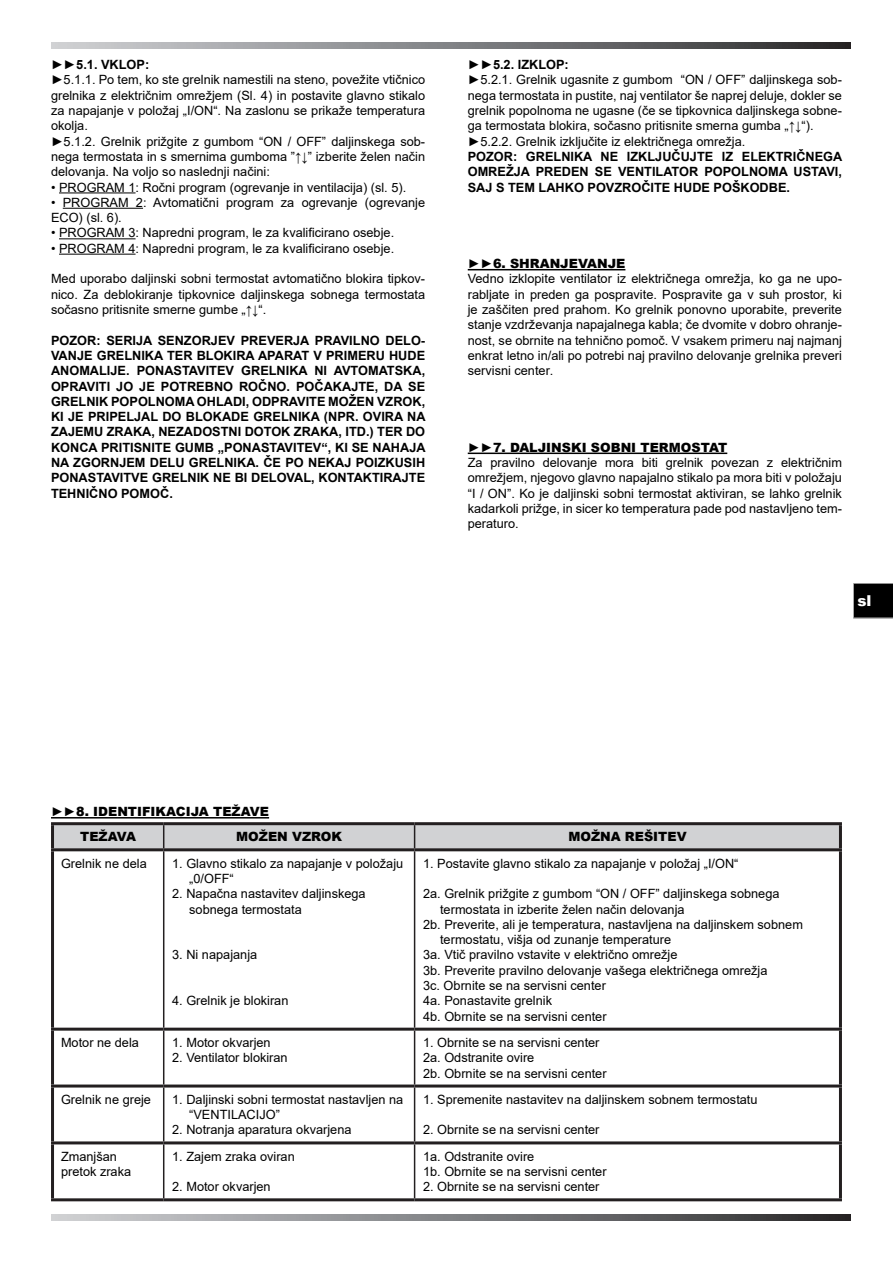
<style>
.page{position:relative;width:893px;height:1263px;background:#fff}
.page>*{position:absolute;margin:0;border:0;box-sizing:border-box;transform-origin:0 0}
.t1{font:900 15px "Arial";color:#fff}
.t2{font:12.75px/15.3px "Arial";color:#000}
.t3{font:700 12.75px/15.3px "Arial";color:#000;text-align:justify}
.t4{font:900 12.75px/25.2px "Arial";color:#000}
.s1{font-weight:700}
</style>
<div class="page">
<svg style="left:51px;top:1214px;width:799px;height:6px;background:#7f8082"></svg>
<svg style="left:51px;top:43px;width:799px;height:6px;background:#7f8082"></svg>
<div style="left:853px;top:583px;width:40px;height:35px;background:#000"></div>
<hr style="left:853px;top:583px;width:1px;height:35px;background:#fff">
<hr style="left:59px;top:192px;width:77px;height:1px;background:#000">
<hr style="left:63px;top:208px;width:80px;height:1px;background:#000">
<hr style="left:59px;top:238px;width:77px;height:1px;background:#000">
<hr style="left:59px;top:254px;width:77px;height:1px;background:#000">
<hr style="left:468px;top:269px;width:157px;height:1px;background:#000">
<hr style="left:468px;top:453px;width:259px;height:1px;background:#000">
<hr style="left:51px;top:817px;width:218px;height:1px;background:#000">
<div style="left:54px;top:825px;width:785px;height:23px;background:#d1d2d4"></div>
<hr style="left:163px;top:851px;width:1px;height:177px;background:#231f20">
<hr style="left:414px;top:851px;width:1px;height:177px;background:#231f20">
<hr style="left:163px;top:1031px;width:1px;height:53px;background:#231f20">
<hr style="left:414px;top:1031px;width:1px;height:53px;background:#231f20">
<hr style="left:163px;top:1087px;width:1px;height:54px;background:#231f20">
<hr style="left:414px;top:1087px;width:1px;height:54px;background:#231f20">
<hr style="left:163px;top:1144px;width:1px;height:54px;background:#231f20">
<hr style="left:414px;top:1144px;width:1px;height:54px;background:#231f20">
<hr style="left:51px;top:822px;width:113px;height:3px;background:#231f20">
<hr style="left:51px;top:825px;width:3px;height:23px;background:#231f20">
<hr style="left:164px;top:822px;width:251px;height:3px;background:#231f20">
<hr style="left:415px;top:822px;width:427px;height:3px;background:#231f20">
<hr style="left:839px;top:825px;width:3px;height:23px;background:#231f20">
<hr style="left:51px;top:848px;width:113px;height:3px;background:#231f20">
<hr style="left:51px;top:851px;width:3px;height:177px;background:#231f20">
<hr style="left:164px;top:848px;width:251px;height:3px;background:#231f20">
<hr style="left:415px;top:848px;width:427px;height:3px;background:#231f20">
<hr style="left:839px;top:851px;width:3px;height:177px;background:#231f20">
<hr style="left:51px;top:1028px;width:113px;height:3px;background:#231f20">
<hr style="left:51px;top:1031px;width:3px;height:53px;background:#231f20">
<hr style="left:164px;top:1028px;width:251px;height:3px;background:#231f20">
<hr style="left:415px;top:1028px;width:427px;height:3px;background:#231f20">
<hr style="left:839px;top:1031px;width:3px;height:53px;background:#231f20">
<hr style="left:51px;top:1084px;width:113px;height:3px;background:#231f20">
<hr style="left:51px;top:1087px;width:3px;height:54px;background:#231f20">
<hr style="left:164px;top:1084px;width:251px;height:3px;background:#231f20">
<hr style="left:415px;top:1084px;width:427px;height:3px;background:#231f20">
<hr style="left:839px;top:1087px;width:3px;height:54px;background:#231f20">
<hr style="left:51px;top:1141px;width:113px;height:3px;background:#231f20">
<hr style="left:51px;top:1144px;width:3px;height:54px;background:#231f20">
<hr style="left:164px;top:1141px;width:251px;height:3px;background:#231f20">
<hr style="left:415px;top:1141px;width:427px;height:3px;background:#231f20">
<hr style="left:839px;top:1144px;width:3px;height:54px;background:#231f20">
<hr style="left:51px;top:1198px;width:113px;height:3px;background:#231f20">
<hr style="left:164px;top:1198px;width:251px;height:3px;background:#231f20">
<hr style="left:415px;top:1198px;width:427px;height:3px;background:#231f20">
<p class="t2" style="left:51px;top:57px;width:376px"><span class="s1">►►5.1. VKLOP:<br>►</span>5.1.1. Po tem, ko ste grelnik namestili na steno, povežite vtičnico grelnika z električnim omrežjem (Sl. 4) in postavite glavno stikalo za napajanje v položaj „I/ON“. Na zaslonu se prikaže temperatura okolja.<br><span class="s1">►</span>5.1.2. Grelnik prižgite z gumbom “ON / OFF” daljinskega sob&shy;nega termostata in s smernima gumboma ”↑↓” izberite želen način delovanja. Na voljo so naslednji načini:</p>
<p class="t2" style="left:51px;top:179px;width:357px">• PROGRAM 1: Ročni program (ogrevanje in ventilacija) (sl. 5).</p>
<p class="t2" style="left:51px;top:195px;width:376px">• PROGRAM 2: Avtomatični program za ogrevanje (ogrevanje<br>ECO) (sl. 6).</p>
<p class="t2" style="left:51px;top:225px;width:345px">• PROGRAM 3: Napredni program, le za kvalificirano osebje.</p>
<p class="t2" style="left:51px;top:241px;width:345px">• PROGRAM 4: Napredni program, le za kvalificirano osebje.</p>
<p class="t2" style="left:51px;top:271px;width:376px;text-align:justify">Med uporabo daljinski sobni termostat avtomatično blokira tipkov&shy;nico. Za deblokiranje tipkovnice daljinskega sobnega termostata sočasno pritisnite smerne gumbe „↑↓“.</p>
<p class="t3" style="left:51px;top:333px;width:376px">POZOR: SERIJA SENZORJEV PREVERJA PRAVILNO DELO-VANJE GRELNIKA TER BLOKIRA APARAT V PRIMERU HUDE ANOMALIJE. PONASTAVITEV GRELNIKA NI AVTOMATSKA, OPRAVITI JO JE POTREBNO ROČNO. POČAKAJTE, DA SE GRELNIK POPOLNOMA OHLADI, ODPRAVITE MOŽEN VZROK, KI JE PRIPELJAL DO BLOKADE GRELNIKA (NPR. OVIRA NA ZAJEMU ZRAKA, NEZADOSTNI DOTOK ZRAKA, ITD.) TER DO KONCA PRITISNITE GUMB „PONASTAVITEV“, KI SE NAHAJA NA ZGORNJEM DELU GRELNIKA. ČE PO NEKAJ POIZKUSIH PONASTAVITVE GRELNIK NE BI DELOVAL, KONTAKTIRAJTE TEHNIČNO POMOČ.</p>
<p class="t2" style="left:468px;top:57px;width:376px"><span class="s1">►►5.2. IZKLOP:<br>►</span>5.2.1. Grelnik ugasnite z gumbom “ON / OFF” daljinskega sob&shy;nega termostata in pustite, naj ventilator še naprej deluje, dokler se grelnik popolnoma ne ugasne (če se tipkovnica daljinskega sobne&shy;ga termostata blokira, sočasno pritisnite smerna gumba „↑↓“). <span class="s1">►</span>5.2.2. Grelnik izključite iz električnega omrežja.<br><span class="s1">POZOR: GRELNIKA NE IZKLJUČUJTE IZ ELEKTRIČNEGA OMREŽJA PREDEN SE VENTILATOR POPOLNOMA USTAVI, SAJ S TEM LAHKO POVZROČITE HUDE POŠKODBE.</span></p>
<p class="t4" style="left:468px;top:251px;width:159px">►►6. SHRANJEVANJE</p>
<p class="t2" style="left:468px;top:271px;width:376px;text-align:justify">Vedno izklopite ventilator iz električnega omrežja, ko ga ne upo&shy;rabljate in preden ga pospravite. Pospravite ga v suh prostor, ki je zaščiten pred prahom. Ko grelnik ponovno uporabite, preverite stanje vzdrževanja napajalnega kabla; če dvomite v dobro ohranje&shy;nost, se obrnite na tehnično pomoč. V vsakem primeru naj najmanj enkrat letno in/ali po potrebi naj pravilno delovanje grelnika preveri servisni center.</p>
<p class="t4" style="left:468px;top:434px;width:261px">►►7. DALJINSKI SOBNI TERMOSTAT</p>
<p class="t2" style="left:468px;top:455px;width:376px;text-align:justify">Za pravilno delovanje mora biti grelnik povezan z električnim omrežjem, njegovo glavno napajalno stikalo pa mora biti v položaju “I / ON”. Ko je daljinski sobni termostat aktiviran, se lahko grelnik kadarkoli prižge, in sicer ko temperatura pade pod nastavljeno tem&shy;peraturo.</p>
<p class="t1" style="left:857px;top:590px;width:16px">sl</p>
<p class="t4" style="left:80px;top:799px;width:190px;text-indent:-29px">►►8. IDENTIFIKACIJA TEŽAVE<br>TEŽAVA</p>
<p class="t4" style="left:236px;top:824px;width:108px">MOŽEN VZROK</p>
<p class="t4" style="left:568px;top:824px;width:120px">MOŽNA REŠITEV</p>
<p class="t2" style="left:61px;top:855px;width:87px">Grelnik ne dela</p>
<p class="t2" style="left:189px;top:855px;width:216px;text-indent:-17px">1. Glavno stikalo za napajanje v položaju „0/OFF“</p>
<p class="t2" style="left:189px;top:886px;width:178px;text-indent:-17px">2. Napačna nastavitev daljinskega sobnega termostata</p>
<p class="t2" style="left:172px;top:947px;width:87px">3. Ni napajanja</p>
<p class="t2" style="left:172px;top:993px;width:118px">4. Grelnik je blokiran</p>
<p class="t2" style="left:61px;top:1035px;width:79px">Motor ne dela</p>
<p class="t2" style="left:172px;top:1035px;width:100px">1. Motor okvarjen</p>
<p class="t2" style="left:172px;top:1050px;width:117px">2. Ventilator blokiran</p>
<p class="t2" style="left:61px;top:1091px;width:91px">Grelnik ne greje</p>
<p class="t2" style="left:189px;top:1091px;width:215px;text-indent:-17px">1. Daljinski sobni termostat nastavljen na “VENTILACIJO”</p>
<p class="t2" style="left:172px;top:1122px;width:181px">2. Notranja aparatura okvarjena</p>
<p class="t2" style="left:61px;top:1148px;width:72px">Zmanjšan pretok zraka</p>
<p class="t2" style="left:172px;top:1148px;width:124px">1. Zajem zraka oviran</p>
<p class="t2" style="left:172px;top:1179px;width:100px">2. Motor okvarjen</p>
<p class="t2" style="left:423px;top:855px;width:317px">1. Postavite glavno stikalo za napajanje v položaj „I/ON“</p>
<p class="t2" style="left:423px;top:886px;width:358px">2a. Grelnik prižgite z gumbom “ON / OFF” daljinskega sobnega</p>
<p class="t2" style="left:440px;top:901px;width:246px">termostata in izberite želen način delovanja</p>
<p class="t2" style="left:423px;top:917px;width:381px">2b. Preverite, ali je temperatura, nastavljena na daljinskem sobnem</p>
<p class="t2" style="left:440px;top:932px;width:233px">termostatu, višja od zunanje temperature</p>
<p class="t2" style="left:423px;top:947px;width:256px">3a. Vtič pravilno vstavite v električno omrežje</p>
<p class="t2" style="left:423px;top:962px;width:346px">3b. Preverite pravilno delovanje vašega električnega omrežja</p>
<p class="t2" style="left:423px;top:978px;width:184px">3c. Obrnite se na servisni center</p>
<p class="t2" style="left:423px;top:993px;width:130px">4a. Ponastavite grelnik</p>
<p class="t2" style="left:423px;top:1008px;width:185px">4b. Obrnite se na servisni center</p>
<p class="t2" style="left:423px;top:1035px;width:185px">1. Obrnite se na servisni center<br>2a. Odstranite ovire<br>2b. Obrnite se na servisni center</p>
<p class="t2" style="left:423px;top:1091px;width:336px">1. Spremenite nastavitev na daljinskem sobnem termostatu</p>
<p class="t2" style="left:423px;top:1122px;width:178px">2. Obrnite se na servisni center</p>
<p class="t2" style="left:423px;top:1148px;width:185px">1a. Odstranite ovire<br>1b. Obrnite se na servisni center</p>
<p class="t2" style="left:423px;top:1179px;width:178px">2. Obrnite se na servisni center</p>
</div>
